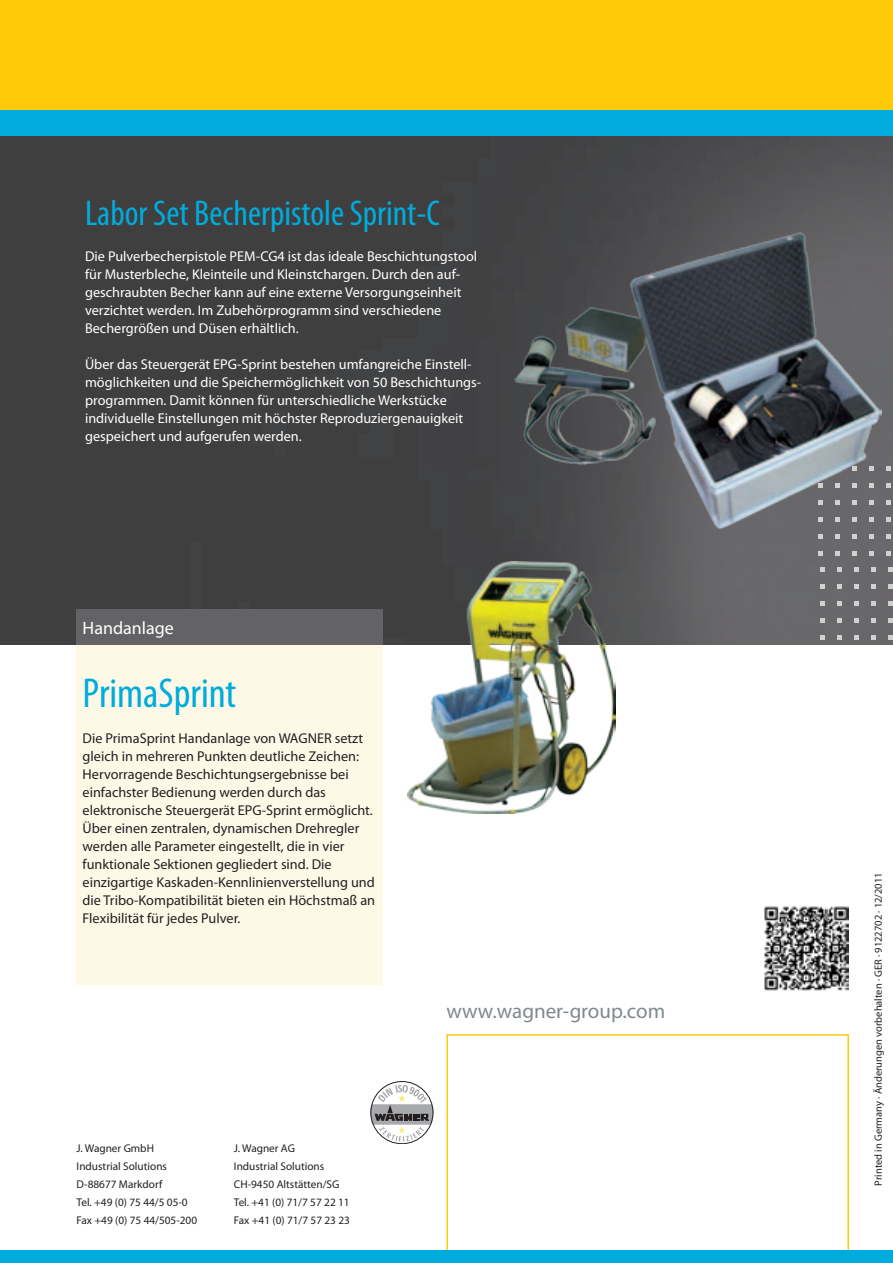
<style>
.page{position:relative;width:893px;height:1263px;background:#fff}
.page>*{position:absolute;margin:0;border:0;box-sizing:border-box;transform-origin:0 0}
.Slogan_Condensed_28p{font:condensed 42px "Myriad Pro";color:#00acdd}
.Slogan_Condensed_24p{font:condensed 36px "Myriad Pro";color:#00acdd}
.Webadress_14pt_auto{font:21px "Myriad Pro";color:#81898e}
.Table_Head_12pt_whit{font:18px "Myriad Pro";color:#fff}
.continuous_Text_9_5p{font:14.25px/18px "Myriad Pro";color:#fff}
.continuous_Text_9_5p-2{font:14.25px/18px "Myriad Pro";color:#231f20}
.continuous_Text_9_5p-3{font:11.25px "Myriad Pro";color:#231f20}
.Printed_Data_7pt_aut{font:10.5px "Myriad Pro";color:#231f20}
</style>
<div class="page">
<img style="left:0;top:136px;width:893px;height:509px">
<svg style="left:446px;top:1034px;width:403px;height:216px"></svg>
<svg style="left:887px;top:518px;width:4px;height:4px"></svg>
<svg style="left:887px;top:535px;width:4px;height:4px"></svg>
<svg style="left:887px;top:552px;width:4px;height:4px"></svg>
<svg style="left:870px;top:552px;width:4px;height:4px"></svg>
<svg style="left:853px;top:552px;width:4px;height:4px"></svg>
<svg style="left:836px;top:552px;width:4px;height:4px"></svg>
<svg style="left:819px;top:552px;width:4px;height:4px"></svg>
<svg style="left:887px;top:467px;width:4px;height:4px"></svg>
<svg style="left:887px;top:484px;width:4px;height:4px"></svg>
<svg style="left:887px;top:501px;width:4px;height:4px"></svg>
<svg style="left:888px;top:619px;width:4px;height:4px"></svg>
<svg style="left:888px;top:636px;width:4px;height:4px"></svg>
<svg style="left:871px;top:619px;width:4px;height:4px"></svg>
<svg style="left:871px;top:636px;width:4px;height:4px"></svg>
<svg style="left:854px;top:619px;width:4px;height:4px"></svg>
<svg style="left:854px;top:636px;width:4px;height:4px"></svg>
<svg style="left:837px;top:619px;width:4px;height:4px"></svg>
<svg style="left:837px;top:636px;width:4px;height:4px"></svg>
<svg style="left:820px;top:619px;width:4px;height:4px"></svg>
<svg style="left:820px;top:636px;width:4px;height:4px"></svg>
<svg style="left:888px;top:568px;width:4px;height:4px"></svg>
<svg style="left:888px;top:585px;width:4px;height:4px"></svg>
<svg style="left:888px;top:602px;width:4px;height:4px"></svg>
<svg style="left:871px;top:568px;width:4px;height:4px"></svg>
<svg style="left:871px;top:585px;width:4px;height:4px"></svg>
<svg style="left:871px;top:602px;width:4px;height:4px"></svg>
<svg style="left:854px;top:568px;width:4px;height:4px"></svg>
<svg style="left:854px;top:585px;width:4px;height:4px"></svg>
<svg style="left:854px;top:602px;width:4px;height:4px"></svg>
<svg style="left:837px;top:568px;width:4px;height:4px"></svg>
<svg style="left:837px;top:585px;width:4px;height:4px"></svg>
<svg style="left:837px;top:602px;width:4px;height:4px"></svg>
<svg style="left:820px;top:568px;width:4px;height:4px"></svg>
<svg style="left:820px;top:585px;width:4px;height:4px"></svg>
<svg style="left:820px;top:602px;width:4px;height:4px"></svg>
<img style="left:510px;top:226px;width:372px;height:317px">
<div style="left:0;top:0;width:893px;height:111px;background:#feca0a"></div>
<div style="left:0;top:111px;width:893px;height:25px;background:#00acdd"></div>
<div style="left:0;top:1250px;width:893px;height:13px;background:#00acdd"></div>
<svg style="left:371px;top:1085px;width:62px;height:56px"></svg>
<div style="left:77px;top:609px;width:306px;height:36px;background:#636366"></div>
<div style="left:77px;top:645px;width:306px;height:340px;background:#fef9e7"></div>
<img style="left:407px;top:561px;width:208px;height:252px">
<img style="left:764px;top:906px;width:85px;height:84px">
<p class="Slogan_Condensed_24p" style="left:85px;top:191px;width:356px">Labor Set Becherpistole Sprint-C</p>
<p class="continuous_Text_9_5p" style="left:85px;top:247px;width:394px">Die Pulverbecherpistole PEM-CG4 ist das ideale Beschichtungstool für Musterbleche, Kleinteile und Kleinstchargen. Durch den auf&shy;geschraubten Becher kann auf eine externe Versorgungseinheit verzichtet werden. Im Zubehörprogramm sind verschiedene Bechergrößen und Düsen erhältlich.</p>
<p class="continuous_Text_9_5p" style="left:85px;top:355px;width:398px">Über das Steuergerät EPG-Sprint bestehen umfangreiche Einstell&shy;möglichkeiten und die Speichermöglichkeit von 50 Beschichtungs&shy;programmen. Damit können für unterschiedliche Werkstücke individuelle Einstellungen mit höchster Reproduziergenauigkeit gespeichert und aufgerufen werden.</p>
<p class="Table_Head_12pt_whit" style="left:83px;top:617px;width:93px">Handanlage</p>
<p class="Slogan_Condensed_28p" style="left:83px;top:668px;width:155px">PrimaSprint</p>
<p class="continuous_Text_9_5p-2" style="left:83px;top:729px;width:294px">Die PrimaSprint Handanlage von WAGNER setzt gleich in mehreren Punkten deutliche Zeichen:<br>Hervorragende Beschichtungsergebnisse bei einfachster Bedienung werden durch das elektronische Steuergerät EPG-Sprint ermöglicht.<br>Über einen zentralen, dynamischen Drehregler werden alle Parameter eingestellt, die in vier funktionale Sektionen gegliedert sind. Die einzigartige Kaskaden-Kennlinienverstellung und die Tribo-Kompatibilität bieten ein Höchstmaß an Flexibilität für jedes Pulver.</p>
<p class="continuous_Text_9_5p-3" style="left:77px;top:1142px;width:79px">J. Wagner GmbH</p>
<p class="continuous_Text_9_5p-3" style="left:77px;top:1160px;width:92px">Industrial Solutions</p>
<p class="continuous_Text_9_5p-3" style="left:77px;top:1178px;width:87px">D-88677 Markdorf</p>
<p class="continuous_Text_9_5p-3" style="left:77px;top:1196px;width:113px">Tel. +49 (0) 75 44/5 05-0</p>
<p class="continuous_Text_9_5p-3" style="left:77px;top:1214px;width:122px">Fax +49 (0) 75 44/505-200</p>
<p class="continuous_Text_9_5p-3" style="left:234px;top:1142px;width:63px">J. Wagner AG</p>
<p class="continuous_Text_9_5p-3" style="left:234px;top:1160px;width:92px">Industrial Solutions</p>
<p class="continuous_Text_9_5p-3" style="left:234px;top:1178px;width:107px">CH-9450 Altstätten/SG</p>
<p class="continuous_Text_9_5p-3" style="left:234px;top:1196px;width:117px">Tel. +41 (0) 71/7 57 22 11</p>
<p class="continuous_Text_9_5p-3" style="left:234px;top:1214px;width:118px">Fax +41 (0) 71/7 57 23 23</p>
<p class="Webadress_14pt_auto" style="left:446px;top:998px;width:220px">www.wagner-group.com</p>
<p class="Printed_Data_7pt_aut" style="left:872px;top:1185px;width:315px;rotate:-90deg">Printed in Germany · Änderungen vorbehalten · GER · 9122702 · 12/2011</p>
</div>
